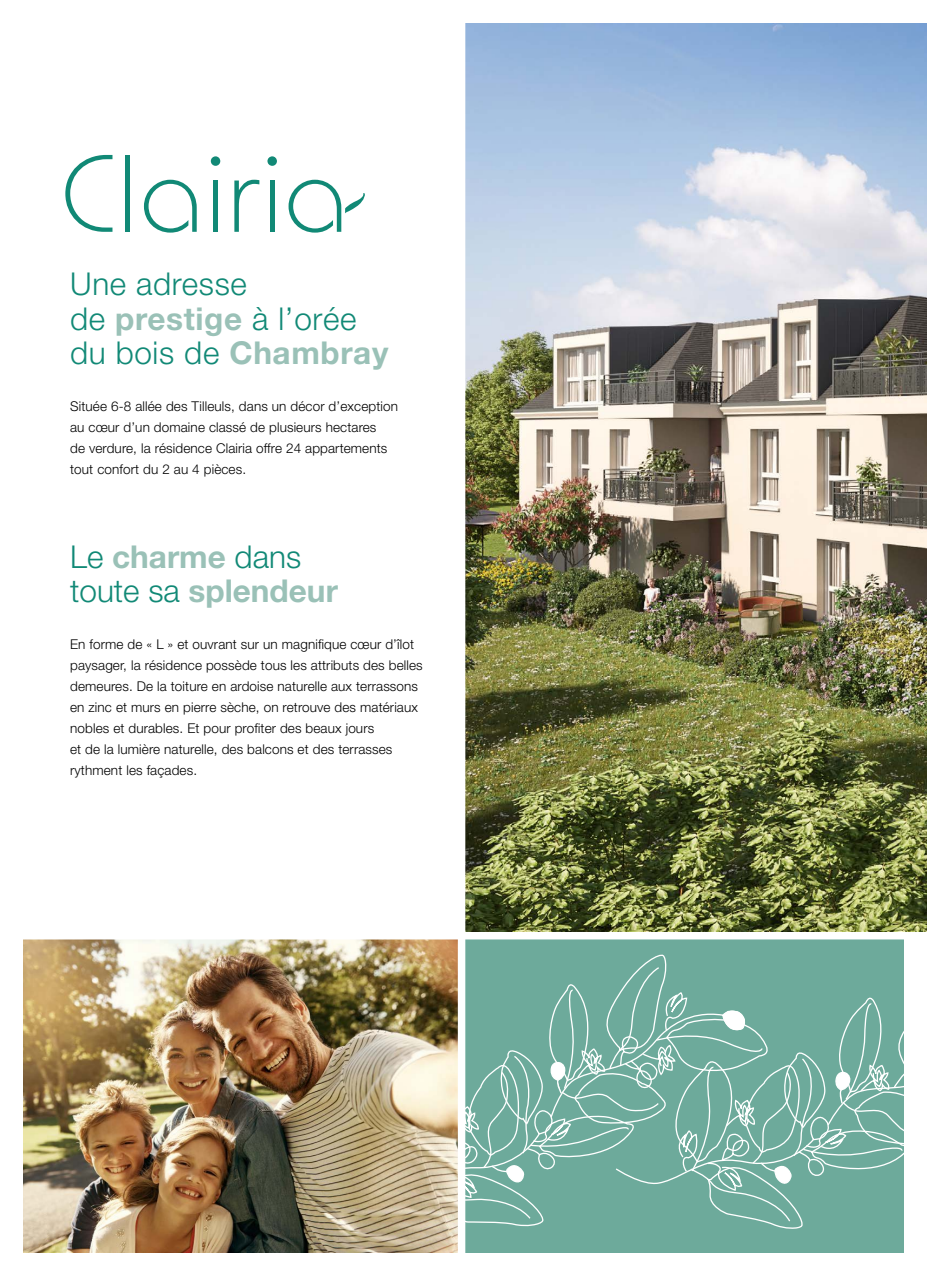
<style>
.page{position:relative;width:927px;height:1276px;background:#fff}
.page>*{position:absolute;margin:0;border:0;box-sizing:border-box;transform-origin:0 0}
.t1{font:300 31.5px/34.5px "Helvetica Neue";letter-spacing:.02em;color:#118976}
.t2{font:700 31.5px/34.5px "Helvetica Neue";color:#9ac1b7}
.t3{font:300 13.5px/21px "Helvetica Neue";letter-spacing:.01em;color:#000}
.s1{font-weight:700;color:#9ac1b7}
.s2{font-weight:300;color:#118976}
</style>
<div class="page">
<div style="left:465px;top:935px;width:439px;height:317px;background:#6daa9b"></div>
<img style="left:23px;top:939px;width:435px;height:313px">
<img style="left:465px;top:23px;width:462px;height:909px">
<div style="left:13px;top:932px;width:914px;height:7px;background:#fff"></div>
<svg style="left:65px;top:155px;width:47px;height:77px"></svg>
<hr style="left:126px;top:155px;width:4px;height:77px;background:#118976">
<svg style="left:144px;top:180px;width:53px;height:53px"></svg>
<div style="left:213px;top:180px;width:5px;height:52px;background:#118976"></div>
<svg style="left:234px;top:180px;width:25px;height:52px"></svg>
<div style="left:270px;top:180px;width:5px;height:52px;background:#118976"></div>
<svg style="left:289px;top:180px;width:76px;height:53px"></svg>
<div style="left:211px;top:156px;width:9px;height:10px;background:#118976;border-radius:50%"></div>
<div style="left:267px;top:156px;width:10px;height:10px;background:#118976;border-radius:50%"></div>
<svg style="left:465px;top:951px;width:439px;height:302px"></svg>
<p class="t1" style="left:70px;top:266px;width:320px">Une adresse<br>de <span class="s1">prestige</span> à l’orée du bois de <span class="s1">Chambray</span></p>
<p class="t3" style="left:70px;top:395px;width:329px">Située 6-8 allée des Tilleuls, dans un décor d’exception au cœur d’un domaine classé de plusieurs hectares<br>de verdure, la résidence Clairia offre 24 appartements tout confort du 2 au 4 pièces.</p>
<p class="t2" style="left:70px;top:538px;width:269px"><span class="s2">Le</span> charme <span class="s2">dans toute sa</span> splendeur</p>
<p class="t3" style="left:70px;top:633px;width:354px">En forme de « L » et ouvrant sur un magnifique cœur d’îlot paysager, la résidence possède tous les attributs des belles demeures. De la toiture en ardoise naturelle aux terrassons en zinc et murs en pierre sèche, on retrouve des matériaux nobles et durables. Et pour profiter des beaux jours<br>et de la lumière naturelle, des balcons et des terrasses rythment les façades.</p>
</div>
